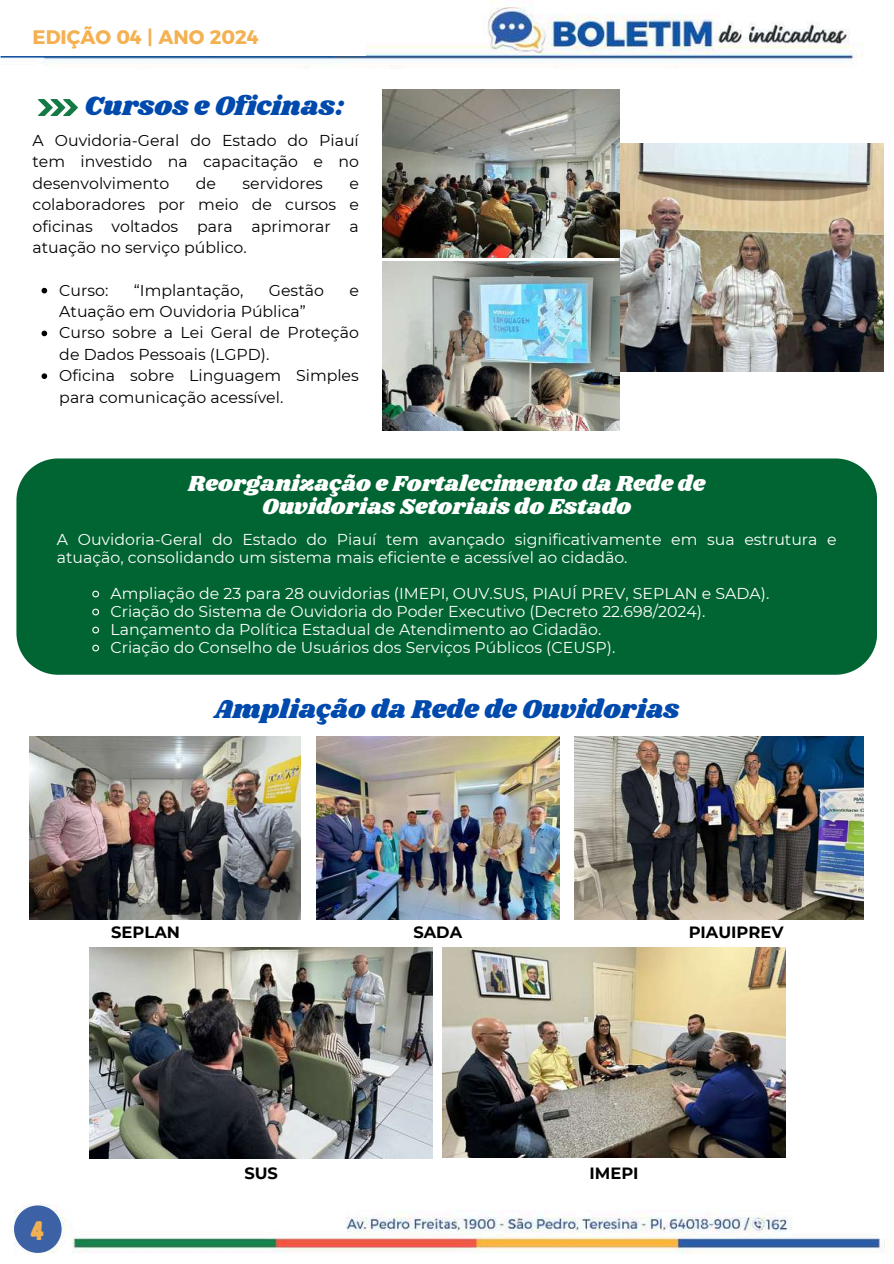
<style>
.page{position:relative;width:894px;height:1264px;background:#fff}
.page>*{position:absolute;margin:0;border:0;box-sizing:border-box;transform-origin:0 0}
.t1{font:27.3px "Shrikhand";color:#004aad}
.t2{font:27px "Gagalin";color:#f4b152}
.t3{font:26.7px "Shrikhand";color:#004aad}
.t4{font:22.5px/22.5px "Shrikhand";color:#fff;text-align:center}
.t5{font:19.5px "Kief Montaser Bold";color:#f4b152}
.t6{font:700 16.2px "Montserrat";color:#000}
.t7{font:15.75px/18px "Montserrat";color:#fff}
.t8{font:15.75px/21.3px "Montserrat";color:#000;text-align:justify}
</style>
<div class="page">
<img style="left:0;top:5px;width:864px;height:62px">
<div style="left:0;top:0;width:366px;height:56px;background:#fff"></div>
<div style="left:16px;top:458px;width:860px;height:216px;background:#006532"></div>
<img style="left:25px;top:1204px;width:860px;height:50px">
<svg style="left:38px;top:99px;width:40px;height:17px"></svg>
<svg style="left:14px;top:1205px;width:47px;height:47px"></svg>
<img style="left:615px;top:144px;width:268px;height:227px">
<img style="left:383px;top:89px;width:236px;height:168px">
<img style="left:383px;top:262px;width:236px;height:168px">
<img style="left:29px;top:736px;width:271px;height:183px">
<img style="left:316px;top:736px;width:243px;height:183px">
<img style="left:574px;top:736px;width:289px;height:183px">
<img style="left:90px;top:947px;width:342px;height:211px">
<img style="left:442px;top:947px;width:343px;height:210px">
<svg style="left:42px;top:288px;width:5px;height:5px"></svg>
<svg style="left:42px;top:330px;width:5px;height:6px"></svg>
<svg style="left:42px;top:373px;width:5px;height:6px"></svg>
<svg style="left:91px;top:590px;width:9px;height:8px"></svg>
<svg style="left:91px;top:608px;width:9px;height:8px"></svg>
<svg style="left:91px;top:626px;width:9px;height:8px"></svg>
<svg style="left:91px;top:644px;width:9px;height:8px"></svg>
<p class="t5" style="left:33px;top:25px;width:228px">EDIÇÃO 04 | ANO 2024</p>
<h1 class="t1" style="left:85px;top:86px;width:261px">Cursos e Oficinas:</h1>
<p class="t8" style="left:33px;top:130px;width:328px">A Ouvidoria-Geral do Estado do Piauí tem investido na capacitação e no desenvolvimento</p>
<p class="t8" style="left:196px;top:172px;width:22px">de</p>
<p class="t8" style="left:242px;top:172px;width:82px">servidores</p>
<p class="t8" style="left:33px;top:172px;width:328px;text-indent:317px">e colaboradores por meio de cursos e oficinas voltados para aprimorar a atuação no serviço público.</p>
<p class="t8" style="left:59px;top:279px;width:51px">Curso:</p>
<p class="t8" style="left:134px;top:279px;width:111px">“Implantação,</p>
<p class="t8" style="left:269px;top:279px;width:56px">Gestão</p>
<p class="t8" style="left:349px;top:279px;width:11px">e</p>
<p class="t8" style="left:59px;top:301px;width:301px;text-align:left">Atuação em Ouvidoria Pública”<br>Curso sobre a Lei Geral de Proteção de Dados Pessoais (LGPD).<br>Oficina sobre Linguagem Simples para comunicação acessível.</p>
<h3 class="t4" style="left:188px;top:473px;width:518px">Reorganização e Fortalecimento da Rede de<br>Ouvidorias Setoriais do Estado</h3>
<p class="t7" style="left:57px;top:530px;width:781px">A Ouvidoria-Geral do Estado do Piauí tem avançado significativamente em sua estrutura e atuação, consolidando um sistema mais eficiente e acessível ao cidadão.</p>
<p class="t7" style="left:110px;top:584px;width:660px">Ampliação de 23 para 28 ouvidorias (IMEPI, OUV.SUS, PIAUÍ PREV, SEPLAN e SADA).<br>Criação do Sistema de Ouvidoria do Poder Executivo (Decreto 22.698/2024).<br>Lançamento da Política Estadual de Atendimento ao Cidadão.<br>Criação do Conselho de Usuários dos Serviços Públicos (CEUSP).</p>
<h3 class="t3" style="left:214px;top:690px;width:466px">Ampliação da Rede de Ouvidorias</h3>
<p class="t6" style="left:111px;top:922px;width:70px">SEPLAN</p>
<p class="t6" style="left:413px;top:922px;width:50px">SADA</p>
<p class="t6" style="left:688px;top:922px;width:96px">PIAUIPREV</p>
<h2 class="t2" style="left:31px;top:1212px;width:15px">4</h2>
<p class="t6" style="left:244px;top:1162px;width:35px">SUS</p>
<p class="t6" style="left:589px;top:1162px;width:51px">IMEPI</p>
</div>
